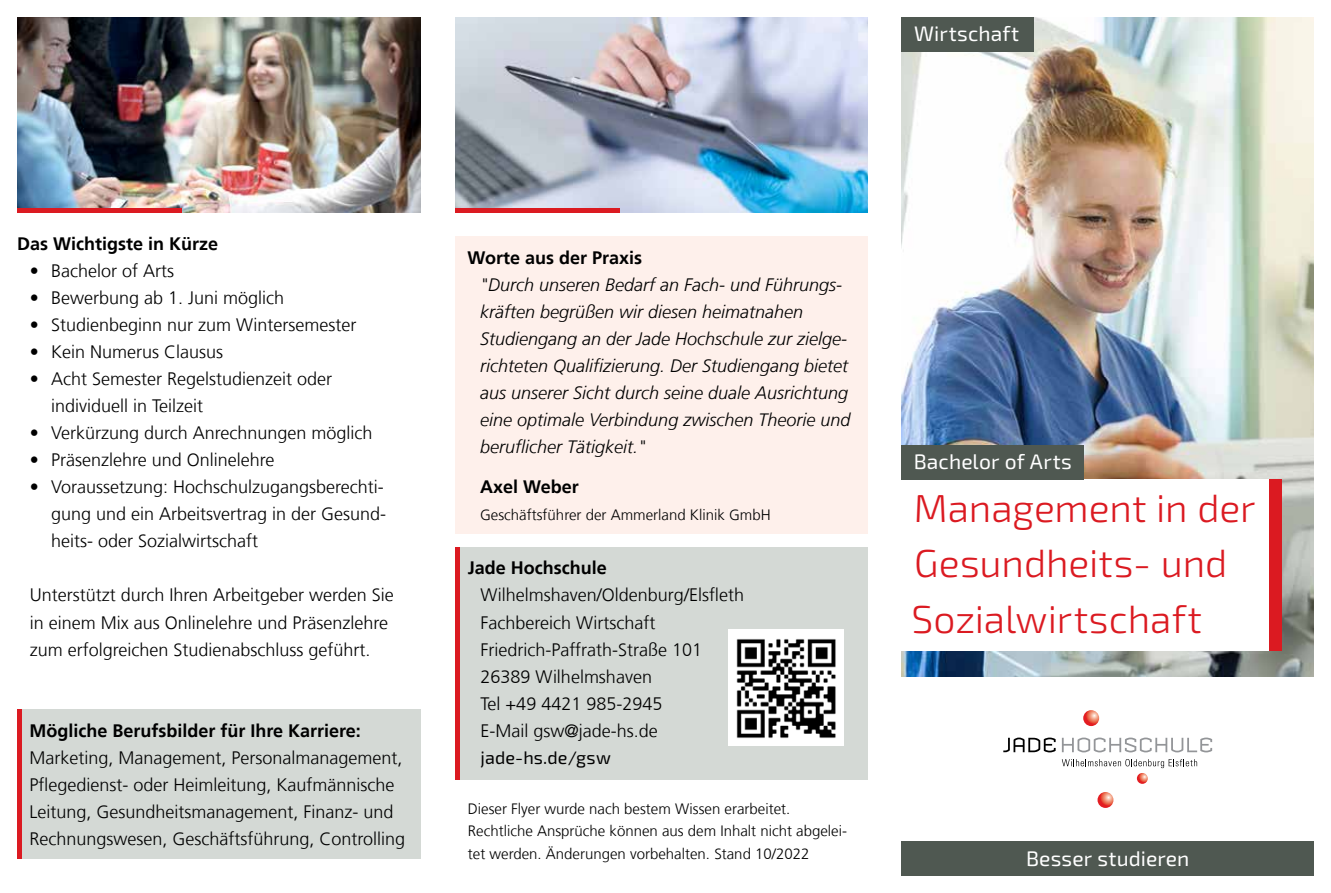
<style>
.page{position:relative;width:1331px;height:893px;background:#fff}
.page>*{position:absolute;margin:0;border:0;box-sizing:border-box;transform-origin:0 0}
.t1{font:300 39px/55.5px "Exo 2.0";color:#db1a21}
.t2{font:21px "Exo 2.0";letter-spacing:.01em;color:#fff}
.t3{font:300 18px/27px "NDS Frutiger";color:#000}
.t4{font:italic 300 18px/27px "NDS Frutiger";color:#000}
.t5{font:700 18px "NDS Frutiger";color:#000}
.t6{font:18px "Exo 2.0";letter-spacing:.005em;color:#000}
.t7{font:300 15px/22.5px "NDS Frutiger";color:#000}
</style>
<div class="page">
<svg style="left:1003px;top:738px;width:53px;height:14px"></svg>
<svg style="left:1062px;top:738px;width:150px;height:14px"></svg>
<svg style="left:1083px;top:710px;width:16px;height:16px"></svg>
<svg style="left:1097px;top:792px;width:16px;height:16px"></svg>
<svg style="left:1062px;top:759px;width:135px;height:25px"></svg>
<div style="left:901px;top:842px;width:413px;height:34px;background:#4f5851"></div>
<div style="left:455px;top:236px;width:412px;height:298px;background:#fef0eb"></div>
<img style="left:901px;top:17px;width:413px;height:659px">
<div style="left:901px;top:479px;width:381px;height:172px;background:#fff"></div>
<div style="left:1269px;top:479px;width:13px;height:172px;background:#db1a21"></div>
<div style="left:455px;top:547px;width:412px;height:233px;background:#d4d9d5"></div>
<hr style="left:455px;top:547px;width:4px;height:233px;background:#db1a21">
<div style="left:17px;top:709px;width:404px;height:150px;background:#d4d9d5"></div>
<hr style="left:17px;top:709px;width:4px;height:150px;background:#db1a21">
<div style="left:901px;top:17px;width:133px;height:34px;background:#4f5851"></div>
<div style="left:901px;top:445px;width:182px;height:34px;background:#4f5851"></div>
<img style="left:455px;top:17px;width:412px;height:196px">
<img style="left:17px;top:17px;width:404px;height:196px">
<div style="left:17px;top:208px;width:165px;height:5px;background:#db1a21"></div>
<div style="left:455px;top:208px;width:165px;height:5px;background:#db1a21"></div>
<img style="left:728px;top:630px;width:116px;height:115px">
<p class="t2" style="left:914px;top:21px;width:107px">Wirtschaft</p>
<p class="t5" style="left:17px;top:234px;width:203px">Das Wichtigste in Kürze</p>
<p class="t3" style="left:30px;top:258px;width:146px">• Bachelor of Arts</p>
<p class="t3" style="left:30px;top:285px;width:256px">• Bewerbung ab 1. Juni möglich</p>
<p class="t3" style="left:30px;top:312px;width:328px">• Studienbeginn nur zum Wintersemester</p>
<p class="t3" style="left:30px;top:339px;width:195px">• Kein Numerus Clausus</p>
<p class="t3" style="left:51px;top:366px;width:283px;text-indent:-21px">• Acht Semester Regelstudienzeit oder individuell in Teilzeit</p>
<p class="t3" style="left:30px;top:420px;width:344px">• Verkürzung durch Anrechnungen möglich</p>
<p class="t3" style="left:30px;top:447px;width:246px">• Präsenzlehre und Onlinelehre</p>
<p class="t3" style="left:51px;top:474px;width:337px;text-indent:-21px">• Voraussetzung: Hochschulzugangsberechti&shy;gung und ein Arbeitsvertrag in der Gesund&shy;heits- oder Sozialwirtschaft</p>
<p class="t3" style="left:30px;top:582px;width:366px">Unterstützt durch Ihren Arbeitgeber werden Sie in einem Mix aus Onlinelehre und Präsenzlehre zum erfolgreichen Studienabschluss geführt.</p>
<p class="t5" style="left:29px;top:720px;width:333px">Mögliche Berufsbilder für Ihre Karriere:</p>
<p class="t3" style="left:29px;top:744px;width:377px">Marketing, Management, Personalmanagement, Pflegedienst- oder Heimleitung, Kaufmännische Leitung, Gesundheitsmanagement, Finanz- und Rechnungswesen, Geschäftsführung, Controlling</p>
<p class="t5" style="left:467px;top:247px;width:176px">Worte aus der Praxis</p>
<p class="t4" style="left:480px;top:271px;width:372px">"Durch unseren Bedarf an Fach- und Führungs&shy;kräften begrüßen wir diesen heimatnahen Studiengang an der Jade Hochschule zur zielge&shy;richteten Qualifizierung. Der Studiengang bietet aus unserer Sicht durch seine duale Ausrichtung eine optimale Verbindung zwischen Theorie und beruflicher Tätigkeit."</p>
<p class="t5" style="left:480px;top:477px;width:100px">Axel Weber</p>
<p class="t7" style="left:480px;top:504px;width:292px">Geschäftsführer der Ammerland Klinik GmbH</p>
<p class="t5" style="left:468px;top:558px;width:140px">Jade Hochschule</p>
<p class="t3" style="left:480px;top:582px;width:265px">Wilhelmshaven/Oldenburg/Elsfleth<br>Fachbereich Wirtschaft<br>Friedrich-Paffrath-Straße 101<br>26389 Wilhelmshaven<br>Tel +49 4421 985-2945<br>E-Mail gsw@jade-hs.de</p>
<p class="t6" style="left:480px;top:747px;width:132px">jade-hs.de/gsw</p>
<p class="t7" style="left:468px;top:797px;width:381px">Dieser Flyer wurde nach bestem Wissen erarbeitet.<br>Rechtliche Ansprüche können aus dem Inhalt nicht abgelei&shy;tet werden. Änderungen vorbehalten. Stand 10/2022</p>
<p class="t2" style="left:914px;top:449px;width:160px">Bachelor of Arts</p>
<h1 class="t1" style="left:911px;top:481px;width:346px">Management in der<br>Gesundheits- und<br>Sozialwirtschaft</h1>
<p class="t2" style="left:1026px;top:847px;width:165px">Besser studieren</p>
</div>
